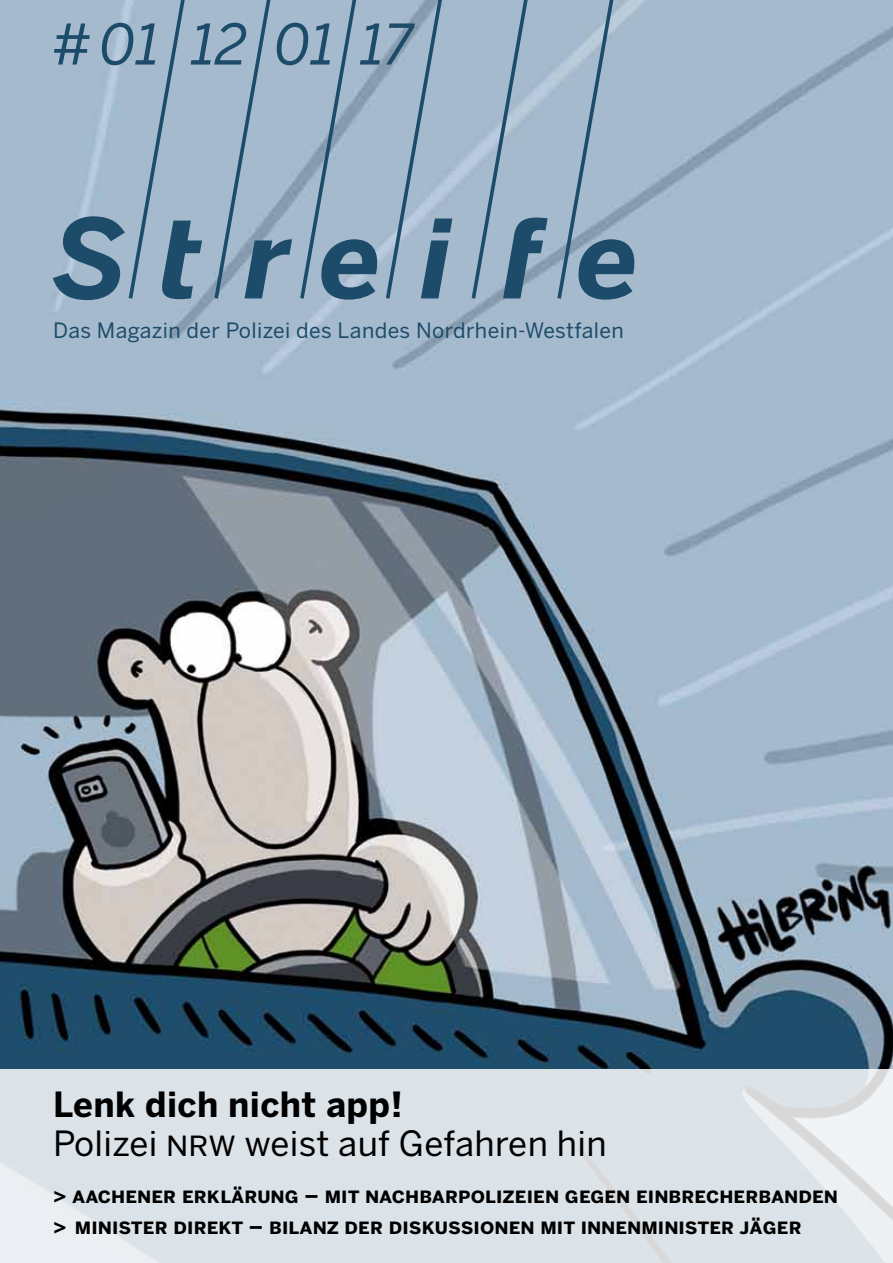
<style>
.page{position:relative;width:893px;height:1263px;background:#fff}
.page>*{position:absolute;margin:0;border:0;box-sizing:border-box;transform-origin:0 0}
.t1{font:italic 55.5px "Benton Sans";color:#1d4b6a}
.t2{font:34.5px/39px "Benton Sans";letter-spacing:.01em;color:#000}
.t3{font:21px/31.5px "Benton Sans Bold SC";letter-spacing:.005em;color:#000}
.t4{font:21px "Benton Sans";letter-spacing:.02em;color:#1d4b6a}
.s1{font-weight:700}
.s2{font-family:"Benton Sans Regular SC"}
</style>
<div class="page">
<img style="left:0;top:0;width:893px;height:1069px">
<svg style="left:53px;top:0;width:149px;height:303px;background:#94acc1"></svg>
<svg style="left:212px;top:0;width:80px;height:303px;background:#95adc1"></svg>
<svg style="left:298px;top:0;width:154px;height:303px;background:#93abc0"></svg>
<svg style="left:469px;top:0;width:79px;height:303px;background:#95adc1"></svg>
<svg style="left:555px;top:0;width:82px;height:303px;background:#92aabf"></svg>
<svg style="left:0;top:1069px;width:893px;height:194px;background:#dde4e8"></svg>
<h1 class="t1" style="left:53px;top:12px;width:362px">#01 12 01 17</h1>
<p class="t4" style="left:53px;top:318px;width:572px">Das Magazin der Polizei des Landes Nordrhein-Westfalen</p>
<h2 class="t2" style="left:53px;top:1084px;width:555px"><span class="s1">Lenk dich nicht app!<br></span>Polizei <span class="s2">nrw</span> weist auf Gefahren hin</h2>
<p class="t3" style="left:53px;top:1179px;width:786px">&gt; AACHENER ERKLÄRUNG – MIT NACHBARPOLIZEIEN GEGEN EINBRECHERBANDEN &gt; MINISTER DIREKT – BILANZ DER DISKUSSIONEN MIT INNENMINISTER JÄGER</p>
</div>
